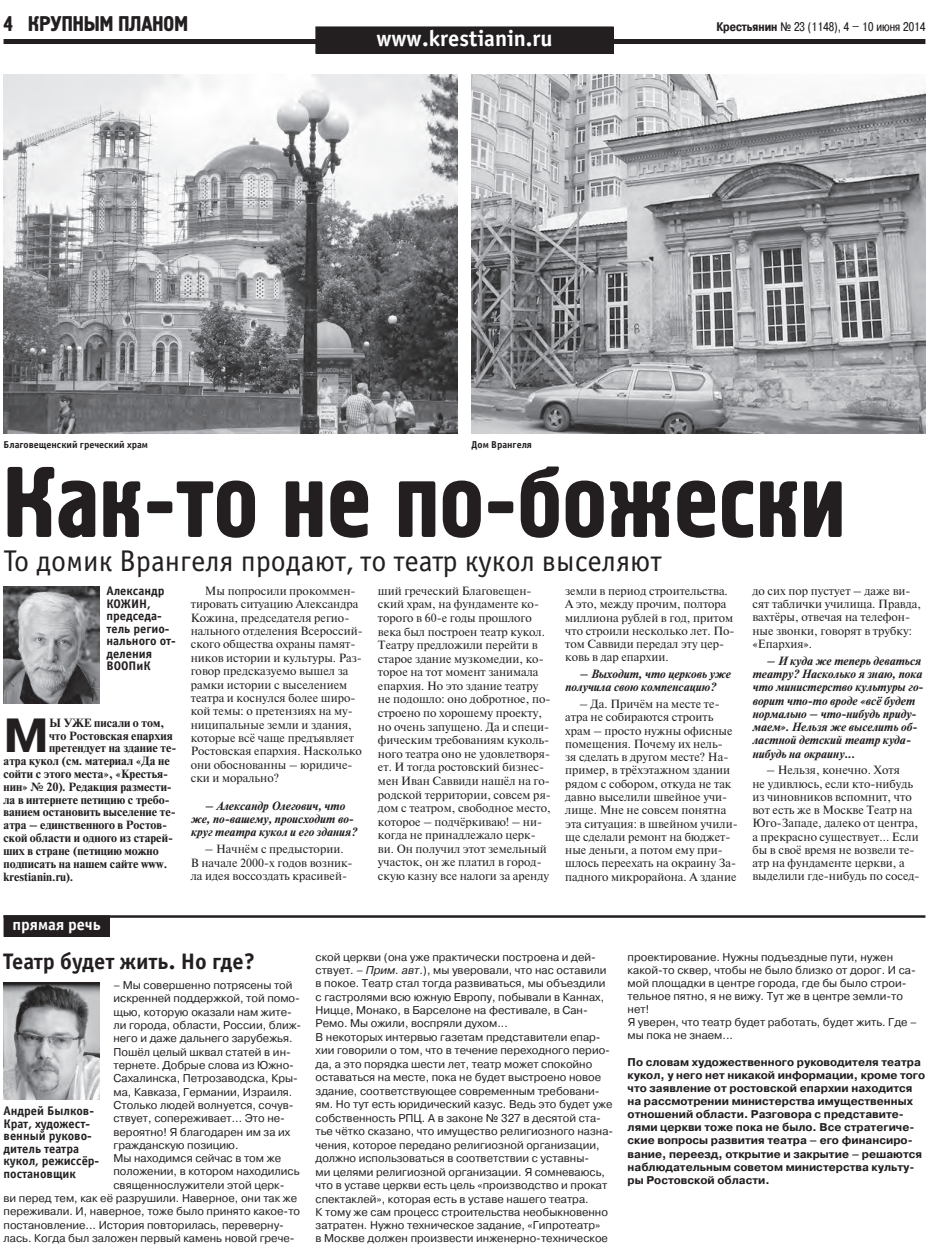
<style>
.page{position:relative;width:929px;height:1248px;background:#fff}
.page>*{position:absolute;margin:0;border:0;box-sizing:border-box;transform-origin:0 0}
.t1{font:100px "Hermes C";color:#231f20}
.t2{font:700 47.88px "Pragmatica C";color:#231f20}
.t3{font:30px "Officina Sans C";color:#231f20}
.t4{font:700 22.5px "Officina Sans C";color:#231f20}
.t5{font:700 22.5px "Officina Sans C";color:#fff}
.t6{font:21.25px "Hermes C";letter-spacing:.04em;color:#231f20}
.t7{font:700 16.25px "Officina Sans C";color:#fff}
.t8{font:700 12.5px/12.5px "Officina Sans C";color:#231f20}
.t9{font:12.5px "Pragmatica Cond C";color:#231f20}
.t10{font:11.25px/13.2px "Newton C";color:#231f20}
.t11{font:11.25px/13.4px "Pragmatica C";color:#231f20}
.t12{font:700 11.25px/13.1px "Pragmatica C";color:#231f20}
.t13{font:italic 700 11.25px/13.2px "Newton C";color:#231f20}
.t14{font:700 11.25px "Newton C";color:#231f20}
.t15{font:700 10px "Officina Sans C";color:#231f20}
.s1{font-weight:700}
.s2{font-style:italic}
</style>
<div class="page">
<div style="left:4px;top:39px;width:921px;height:5px;background:#231f20"></div>
<div style="left:316px;top:27px;width:297px;height:26px;background:#231f20"></div>
<div style="left:315px;top:27px;width:298px;height:27px;border:1px solid #231f20"></div>
<img style="left:471px;top:74px;width:454px;height:359px">
<img style="left:4px;top:74px;width:453px;height:359px">
<hr style="left:4px;top:915px;width:921px;height:2px;background:#231f20">
<div style="left:4px;top:915px;width:105px;height:21px;background:#231f20"></div>
<div style="left:4px;top:915px;width:106px;height:21px;border:1px solid #231f20"></div>
<img style="left:4px;top:982px;width:95px;height:116px">
<img style="left:4px;top:586px;width:95px;height:117px">
<h3 class="t6" style="left:4px;top:12px;width:183px">4 крупным планом</h3>
<h3 class="t5" style="left:376px;top:26px;width:178px">www.krestianin.ru</h3>
<p class="t15" style="left:4px;top:439px;width:146px">Благовещенский греческий храм</p>
<p class="t15" style="left:471px;top:439px;width:62px">Дом Врангеля</p>
<p class="t9" style="left:716px;top:20px;width:210px"><span class="s1">Крестьянин</span> № 23 (1148), 4 – 10 июня 2014</p>
<h1 class="t1" style="left:4px;top:446px;width:843px">Как-то не по-божески</h1>
<h3 class="t3" style="left:4px;top:544px;width:659px">То домик Врангеля продают, то театр кукол выселяют</h3>
<p class="t8" style="left:106px;top:585px;width:71px">Александр<br>КОЖИН, председа&shy;тель регио&shy;нального от&shy;деления<br>ВООПиК</p>
<h2 class="t2" style="left:4px;top:710px;width:40px">М</h2>
<p class="t14" style="left:49px;top:716px;width:117px">Ы УЖЕ писали о том,</p>
<p class="t14" style="left:49px;top:728px;width:125px">что Ростовская епархия</p>
<p class="t14" style="left:49px;top:741px;width:129px">претендует на здание те-</p>
<p class="t14" style="left:4px;top:754px;width:168px">атра кукол (см. материал «Да не</p>
<p class="t14" style="left:4px;top:767px;width:166px">сойти с этого места», «Крестья-</p>
<p class="t14" style="left:4px;top:780px;width:170px">нин» № 20). Редакция размести-</p>
<p class="t14" style="left:4px;top:792px;width:168px">ла в интернете петицию с требо-</p>
<p class="t14" style="left:4px;top:805px;width:174px">ванием остановить выселение те-</p>
<p class="t14" style="left:4px;top:818px;width:165px">атра – единственного в Ростов-</p>
<p class="t14" style="left:4px;top:831px;width:171px">ской области и одного из старей-</p>
<p class="t14" style="left:4px;top:844px;width:157px">ших в стране (петицию можно</p>
<p class="t14" style="left:4px;top:856px;width:165px">подписать на нашем сайте www.</p>
<p class="t14" style="left:4px;top:869px;width:71px">krestianin.ru).</p>
<p class="t10" style="left:191px;top:584px;width:173px;text-indent:14px">Мы попросили прокоммен&shy;тировать ситуацию Александра<br>Кожина, председателя регио&shy;нального отделения Всероссий&shy;ского общества охраны памят&shy;ников истории и культуры. Раз&shy;говор предсказуемо вышел за рамки истории с выселением театра и коснулся более широ&shy;кой темы: о претензиях на му&shy;ниципальные земли и здания, которые всё чаще предъявляет<br>Ростовская епархия. Насколько они обоснованны – юридиче&shy;ски и морально?</p>
<p class="t13" style="left:191px;top:799px;width:167px;text-align:center">– Александр Олегович, что<br>же, по-вашему, происходит во&shy;круг театра кукол и его здания?</p>
<p class="t10" style="left:191px;top:842px;width:163px;text-align:center">– Начнём с предыстории.<br>В начале 2000-х годов возник&shy;ла идея воссоздать красивей-</p>
<h3 class="t7" style="left:12px;top:915px;width:90px">прямая речь</h3>
<p class="t10" style="left:378px;top:584px;width:174px;line-height:13.6px">ший греческий Благовещен&shy;ский храм, на фундаменте ко&shy;торого в 60-е годы прошлого века был построен театр кукол.<br>Театру предложили перейти в старое здание музкомедии, ко&shy;торое на тот момент занимала епархия. Но это здание театру не подошло: оно добротное, по&shy;строено по хорошему проекту, но очень запущено. Да и специ&shy;фическим требованиям куколь&shy;ного театра оно не удовлетворя&shy;ет. И тогда ростовский бизнес&shy;мен Иван Саввиди нашёл на го&shy;родской территории, совсем ря&shy;дом с театром, свободное место, которое – подчёркиваю! – ни&shy;когда не принадлежало церк&shy;ви. Он получил этот земельный участок, он же платил в город&shy;скую казну все налоги за аренду</p>
<p class="t10" style="left:565px;top:584px;width:171px">земли в период строительства.<br>А это, между прочим, полтора миллиона рублей в год, притом что строили несколько лет. По&shy;том Саввиди передал эту цер&shy;ковь в дар епархии.</p>
<p class="t13" style="left:565px;top:667px;width:167px;text-indent:14px">– Выходит, что церковь уже получила свою компенсацию?</p>
<p class="t10" style="left:565px;top:697px;width:174px;text-indent:14px">– Да. Причём на месте те&shy;атра не собираются строить храм – просто нужны офисные помещения. Почему их нель-<br>зя сделать в другом месте? На&shy;пример, в трёхэтажном здании рядом с собором, откуда не так давно выселили швейное учи&shy;лище. Мне не совсем понятна эта ситуация: в швейном учили&shy;ще сделали ремонт на бюджет&shy;ные деньги, а потом ему при&shy;шлось переехать на окраину За&shy;падного микрорайона. А здание</p>
<p class="t10" style="left:752px;top:584px;width:170px">до сих пор пустует – даже ви&shy;сят таблички училища. Правда, вахтёры, отвечая на телефон&shy;ные звонки, говорят в трубку: «Епархия».</p>
<p class="t13" style="left:752px;top:654px;width:172px;text-indent:14px">– И куда же теперь деваться театру? Насколько я знаю, пока что министерство культуры го&shy;ворит что-то вроде «всё будет нормально – что-нибудь приду&shy;маем». Нельзя же выселить об&shy;ластной детский театр куда&shy;нибудь на окраину...</p>
<p class="t10" style="left:752px;top:763px;width:169px;text-indent:14px">– Нельзя, конечно. Хотя<br>не удивлюсь, если кто-нибудь из чиновников вспомнит, что вот есть же в Москве Театр на<br>Юго-Западе, далеко от центра, а прекрасно существует... Если бы в своё время не возвели те&shy;атр на фундаменте церкви, а выделили где-нибудь по сосед-</p>
<h3 class="t4" style="left:4px;top:948px;width:253px">Театр будет жить. Но где?</h3>
<p class="t11" style="left:113px;top:978px;width:180px">– Мы совершенно потрясены той</p>
<p class="t11" style="left:113px;top:991px;width:188px">искренней поддержкой, той помо-</p>
<p class="t11" style="left:113px;top:1005px;width:180px">щью, которую оказали нам жите-</p>
<p class="t11" style="left:113px;top:1018px;width:189px">ли города, области, России, ближ-</p>
<p class="t11" style="left:113px;top:1031px;width:180px">него и даже дальнего зарубежья.</p>
<p class="t11" style="left:113px;top:1045px;width:179px">Пошёл целый шквал статей в ин-</p>
<p class="t11" style="left:113px;top:1058px;width:182px">тернете. Добрые слова из Южно-</p>
<p class="t11" style="left:113px;top:1071px;width:186px">Сахалинска, Петрозаводска, Кры-</p>
<p class="t11" style="left:113px;top:1085px;width:180px">ма, Кавказа, Германии, Израиля.</p>
<p class="t11" style="left:113px;top:1098px;width:181px">Столько людей волнуется, сочув-</p>
<p class="t11" style="left:113px;top:1111px;width:173px">ствует, сопереживает... Это не-</p>
<p class="t11" style="left:113px;top:1124px;width:178px">вероятно! Я благодарен им за их</p>
<p class="t11" style="left:113px;top:1138px;width:127px">гражданскую позицию.</p>
<p class="t11" style="left:113px;top:1151px;width:169px">Мы находимся сейчас в том же</p>
<p class="t11" style="left:113px;top:1164px;width:188px">положении, в котором находились</p>
<p class="t11" style="left:113px;top:1178px;width:172px">священнослужители этой церк-</p>
<p class="t11" style="left:4px;top:1191px;width:295px">ви перед тем, как её разрушили. Наверное, они так же</p>
<p class="t11" style="left:4px;top:1204px;width:298px">переживали. И, наверное, тоже было принято какое-то</p>
<p class="t11" style="left:4px;top:1218px;width:282px">постановление... История повторилась, переверну-</p>
<p class="t11" style="left:4px;top:1231px;width:292px">лась. Когда был заложен первый камень новой грече-</p>
<p class="t8" style="left:4px;top:1105px;width:97px">Андрей Былков-<br>Крат, художест&shy;венный руково&shy;дитель театра кукол, режиссёр&shy;постановщик</p>
<p class="t11" style="left:315px;top:950px;width:299px">ской церкви (она уже практически построена и дей&shy;ствует. – <span class="s2">Прим. авт</span>.), мы уверовали, что нас оставили в покое. Театр стал тогда развиваться, мы объездили с гастролями всю южную Европу, побывали в Каннах, Ницце, Монако, в Барселоне на фестивале, в Сан-Ремо. Мы ожили, воспряли духом...<br>В некоторых интервью газетам представители епар&shy;хии говорили о том, что в течение переходного перио&shy;да, а это порядка шести лет, театр может спокойно оставаться на месте, пока не будет выстроено новое здание, соответствующее современным требовани&shy;ям. Но тут есть юридический казус. Ведь это будет уже собственность РПЦ. А в законе № 327 в десятой ста&shy;тье чётко сказано, что имущество религиозного назна&shy;чения, которое передано религиозной организации, должно использоваться в соответствии с уставны-<br>ми целями религиозной организации. Я сомневаюсь, что в уставе церкви есть цель «производство и прокат спектаклей», которая есть в уставе нашего театра.<br>К тому же сам процесс строительства необыкновенно затратен. Нужно техническое задание, «Гипротеатр»<br>в Москве должен произвести инженерно-техническое</p>
<p class="t11" style="left:627px;top:950px;width:291px">проектирование. Нужны подъездные пути, нужен какой-то сквер, чтобы не было близко от дорог. И са&shy;мой площадки в центре города, где бы было строи&shy;тельное пятно, я не вижу. Тут же в центре земли-то нет!<br>Я уверен, что театр будет работать, будет жить. Где – мы пока не знаем...</p>
<p class="t12" style="left:627px;top:1055px;width:299px">По словам художественного руководителя театра кукол, у него нет никакой информации, кроме того что заявление от ростовской епархии находится на рассмотрении министерства имущественных отношений области. Разговора с представите&shy;лями церкви тоже пока не было. Все стратегиче&shy;ские вопросы развития театра – его финансиро&shy;вание, переезд, открытие и закрытие – решаются наблюдательным советом министерства культу&shy;ры Ростовской области.</p>
</div>
